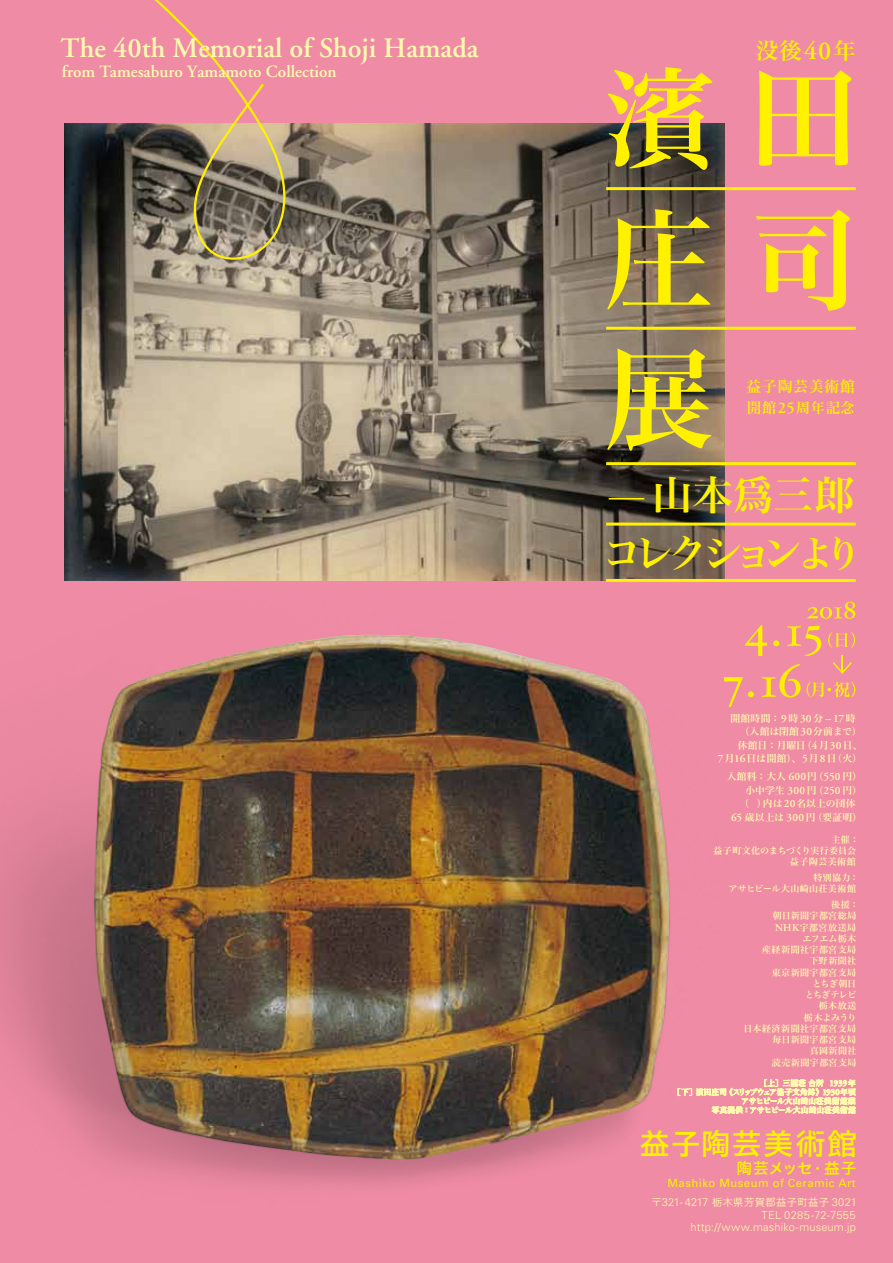
<style>
.page{position:relative;width:893px;height:1263px;background:#ef8ba4}
.page>*{position:absolute;margin:0;border:0;box-sizing:border-box;transform-origin:0 0}
.t1{font:109.5px/141px "Hira Min Pro W6";color:#fff100;text-align:justify}
.t2{font:40.35px/58.5px "Hira Min Pro W6";letter-spacing:-.145em;color:#fff100}
.t3{font:30px "Rc PNOW GB";letter-spacing:.045em;color:#fff100}
.t4{font:600 28.05px "Adobe Garamond";color:#fff9b0}
.t5{font:22.5px "Hira Min Pro W6";color:#fff100}
.t6{font:600 17.1px "Adobe Garamond";color:#fff9b0}
.t7{font:15.75px "Rc PNOW GB";color:#fff100}
.t8{font:14.85px "Hira Min Pro W6";letter-spacing:.06em;color:#fff100}
.t9{font:14.1px "Hira Min Pro W6";letter-spacing:.05em;color:#fff100}
.t10{font:11.4px "Univers";letter-spacing:.035em;color:#fff100}
.t11{font:300 11.1px/11.7px "Univers";letter-spacing:.015em;color:#fff9b0;text-align:right}
.t12{font:10.35px "Hira Kaku Pro N W3";letter-spacing:.035em;color:#fff9b0}
.t13{font:9.75px "Hira Min Pro W6";letter-spacing:.02em;color:#fff9b0}
.t14{font:9px/11.2px "Hira Min Pro W6";letter-spacing:.045em;color:#fff9b0;text-align:right}
.t15{font:9px "Hira Min Pro W6";letter-spacing:.01em;color:#fff9b0}
.s1{font-family:"Adobe Garamond";font-weight:600;font-size:25.8px}
.s2{font-family:"Adobe Garamond";font-weight:600;font-size:16.35px}
.s3{font-size:36px}
.s4{font-family:"Adobe Garamond";font-weight:600;font-size:11.25px}
.s5{font-family:"Adobe Garamond";font-weight:600;font-size:10.35px}
.s6{font-family:"Hira Kaku Pro N W6";font-size:15px}
.s7{font-size:15px}
.s8{font-family:"Univers";font-weight:300;font-size:11.1px}
</style>
<div class="page">
<img style="left:65px;top:123px;width:659px;height:458px">
<hr style="left:606px;top:187px;width:250px;height:3px;background:#fff100">
<hr style="left:606px;top:327px;width:250px;height:3px;background:#fff100">
<hr style="left:606px;top:462px;width:250px;height:3px;background:#fff100">
<hr style="left:606px;top:523px;width:250px;height:3px;background:#fff100">
<hr style="left:606px;top:579px;width:250px;height:3px;background:#fff100">
<img style="left:0;top:581px;width:856px;height:604px">
<img style="left:94px;top:635px;width:576px;height:525px">
<svg style="left:138px;top:0;width:158px;height:261px"></svg>
<svg style="left:807px;top:602px;width:48px;height:17px"></svg>
<svg style="left:724px;top:625px;width:131px;height:82px"></svg>
<svg style="left:678px;top:1079px;width:178px;height:35px"></svg>
<h3 class="t4" style="left:61px;top:33px;width:419px">The 40th Memorial of Shoji Hamada</h3>
<h3 class="t6" style="left:62px;top:62px;width:276px">from Tamesaburo Yamamoto Collection</h3>
<h3 class="t5" style="left:756px;top:30px;width:102px">没後<span class="s1">40</span>年</h3>
<h1 class="t1" style="left:605px;top:40px;width:256px">濱田庄司展</h1>
<h3 class="t8" style="left:747px;top:374px;width:110px">益子陶芸美術館</h3>
<h3 class="t9" style="left:747px;top:396px;width:109px">開館<span class="s2">25</span>周年記念</h3>
<h2 class="t2" style="left:602px;top:462px;width:261px">―山本爲三郎コレクション<span class="s3">より</span></h2>
<p class="t13" style="left:730px;top:709px;width:126px">開館時間：<span class="s4">9</span>時<span class="s4">30</span>分 <span class="s4">–17</span>時</p>
<p class="t13" style="left:740px;top:723px;width:123px">（入館は閉館 <span class="s4">30</span>分前まで）</p>
<p class="t13" style="left:738px;top:736px;width:126px">休館日：月曜日（<span class="s4">4</span>月<span class="s4">30</span>日、</p>
<p class="t13" style="left:718px;top:750px;width:145px"><span class="s4">7</span>月<span class="s4">16</span>日は開館）、<span class="s4">5</span>月<span class="s4">8</span>日（火）</p>
<p class="t13" style="left:727px;top:768px;width:137px">入館料：大人 <span class="s4">600</span>円（<span class="s4">550</span> 円）</p>
<p class="t13" style="left:745px;top:781px;width:118px">小中学生 <span class="s4">300</span> 円（<span class="s4">250</span> 円）</p>
<p class="t13" style="left:739px;top:795px;width:118px">（ ）内は<span class="s4">20</span>名以上の団体</p>
<p class="t13" style="left:731px;top:808px;width:132px"><span class="s4">65</span> 歳以上は <span class="s4">300</span> 円（要証明）</p>
<p class="t14" style="left:831px;top:833px;width:29px">主催：</p>
<p class="t15" style="left:713px;top:843px;width:144px">益子町文化のまちづくり実行委員会</p>
<p class="t14" style="left:790px;top:855px;width:68px">益子陶芸美術館</p>
<p class="t14" style="left:729px;top:871px;width:132px">特別協力：<br>アサヒビール大山崎山荘美術館</p>
<p class="t14" style="left:743px;top:898px;width:117px">後援：<br>朝日新聞宇都宮総局<br><span class="s5">NHK</span>宇都宮放送局<br>エフエム栃木<br>産経新聞社宇都宮支局<br>下野新聞社<br>東京新聞宇都宮支局<br>とちぎ朝日<br>とちぎテレビ<br>栃木放送<br>栃木よみうり<br>日本経済新聞社宇都宮支局毎日新聞宇都宮支局<br>真岡新聞社<br>読売新聞宇都宮支局</p>
<h3 class="t3" style="left:640px;top:1129px;width:219px">益子陶芸美術館</h3>
<h3 class="t7" style="left:736px;top:1160px;width:122px">陶芸<span class="s6">メッセ</span><span class="s7">・</span>益子</h3>
<p class="t10" style="left:667px;top:1176px;width:190px">Mashiko Museum of Ceramic Art</p>
<p class="t12" style="left:651px;top:1192px;width:207px">〒<span class="s8">321- 4217</span> 栃木県芳賀郡益子町益子 <span class="s8">3021</span></p>
<p class="t11" style="left:691px;top:1209px;width:167px">TEL 0285-72-7555 http://www.mashiko-museum.jp</p>
</div>
